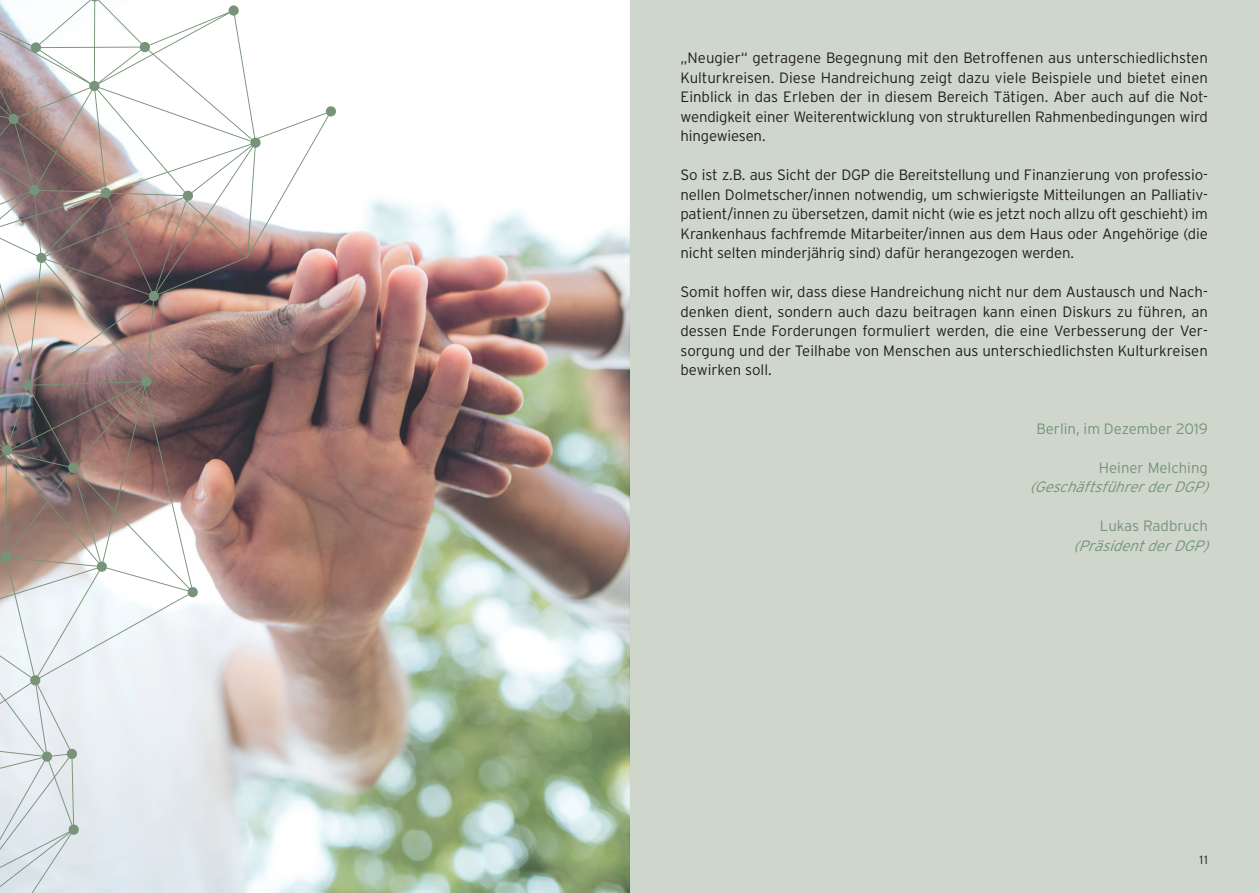
<style>
.page{position:relative;width:1259px;height:893px;background:#fff}
.page>*{position:absolute;margin:0;border:0;box-sizing:border-box;transform-origin:0 0}
.t1{font:300 15px/19.5px "Interstate";letter-spacing:-.01em;color:#231f20;text-align:justify}
.t2{font:300 15px "Interstate";color:#779379}
.t3{font:italic 300 15px "Interstate";color:#779379}
.t4{font:300 12px "Interstate";color:#231f20}
</style>
<div class="page">
<div style="left:629px;top:0;width:630px;height:893px;background:#cfd7cd"></div>
<img style="left:337px;top:199px;width:292px;height:694px">
<img style="left:0;top:0;width:337px;height:893px">
<p class="t1" style="left:680px;top:48px;width:529px">„Neugier“ getragene Begegnung mit den Betroffenen aus unterschiedlichsten Kulturkreisen. Diese Handreichung zeigt dazu viele Beispiele und bietet einen Einblick in das Erleben der in diesem Bereich Tätigen. Aber auch auf die Not&shy;wendigkeit einer Weiterentwicklung von strukturellen Rahmenbedingungen wird hingewiesen.</p>
<p class="t1" style="left:680px;top:165px;width:529px">So ist z.B. aus Sicht der DGP die Bereitstellung und Finanzierung von professio&shy;nellen Dolmetscher/innen notwendig, um schwierigste Mitteilungen an Palliativ&shy;patient/innen zu übersetzen, damit nicht (wie es jetzt noch allzu oft geschieht) im Krankenhaus fachfremde Mitarbeiter/innen aus dem Haus oder Angehörige (die nicht selten minderjährig sind) dafür herangezogen werden.</p>
<p class="t1" style="left:680px;top:282px;width:529px">Somit hoffen wir, dass diese Handreichung nicht nur dem Austausch und Nach&shy;denken dient, sondern auch dazu beitragen kann einen Diskurs zu führen, an dessen Ende Forderungen formuliert werden, die eine Verbesserung der Ver&shy;sorgung und der Teilhabe von Menschen aus unterschiedlichsten Kulturkreisen bewirken soll.</p>
<p class="t2" style="left:1036px;top:420px;width:173px">Berlin, im Dezember 2019</p>
<p class="t2" style="left:1098px;top:459px;width:111px">Heiner Melching</p>
<p class="t3" style="left:1029px;top:478px;width:186px">(GeschäftsführerderDGP)</p>
<p class="t2" style="left:1100px;top:517px;width:110px">Lukas Radbruch</p>
<p class="t3" style="left:1073px;top:537px;width:142px">(PräsidentderDGP)</p>
<p class="t4" style="left:1199px;top:853px;width:10px">11</p>
</div>
